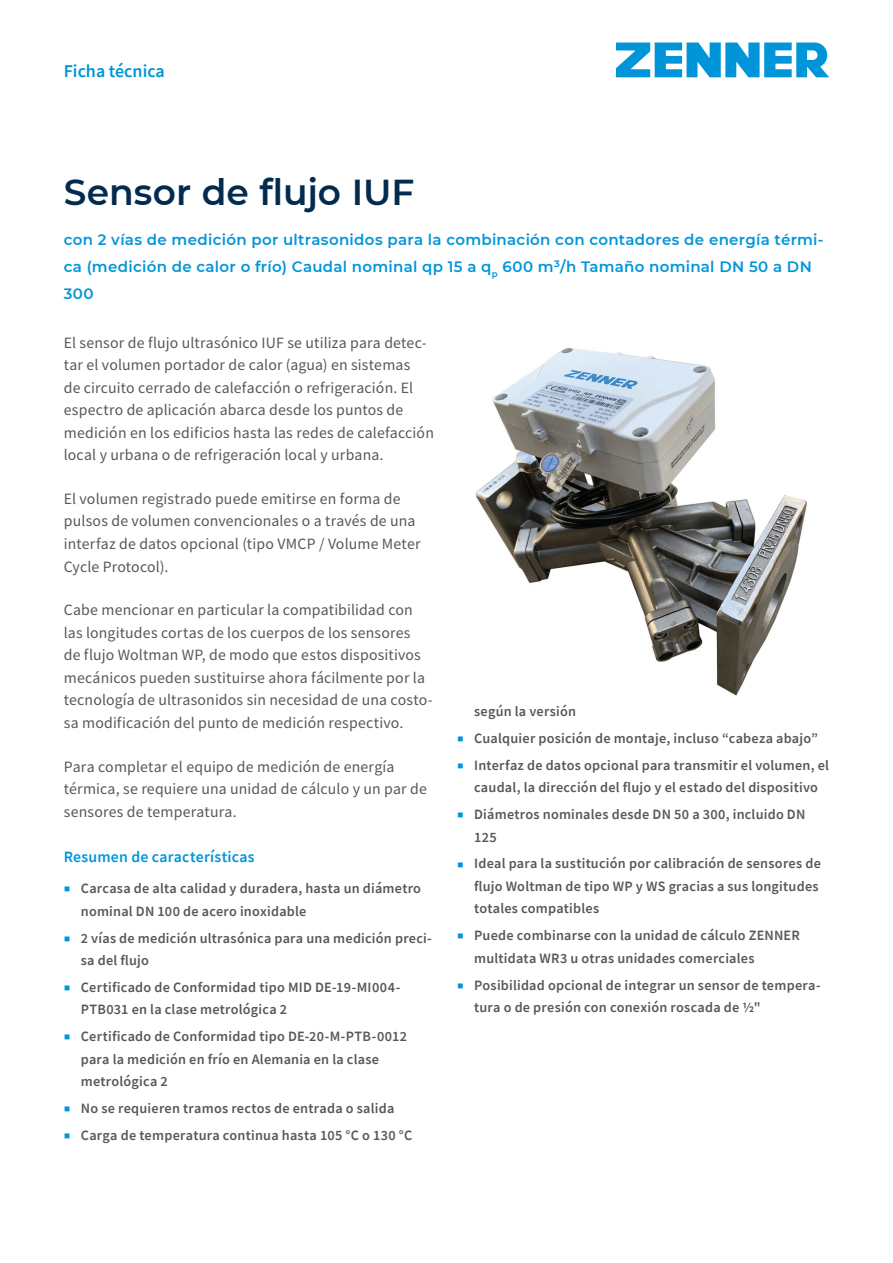
<style>
.page{position:relative;width:893px;height:1263px;background:#fff}
.page>*{position:absolute;margin:0;border:0;box-sizing:border-box;transform-origin:0 0}
.t1{font:600 36px "Montserrat";color:#022b4f}
.t2{font:600 18px "Source Sans Pro";color:#0095d9}
.t3{font:15.75px/22.5px "Source Sans Pro";letter-spacing:.01em;color:#57585a}
.t4{font:600 15.75px "Source Sans Pro";letter-spacing:.015em;color:#0095d9}
.t5{font:600 15px/27px "Montserrat";letter-spacing:.02em;color:#0095d9}
.t6{font:600 14.25px/22.5px "Source Sans Pro";letter-spacing:.015em;color:#57585a}
.s1{font-weight:400;font-size:6px;color:#0095d9}
</style>
<div class="page">
<svg style="left:616px;top:43px;width:213px;height:34px"></svg>
<img style="left:475px;top:347px;width:332px;height:349px">
<p class="t2" style="left:64px;top:60px;width:103px">Ficha técnica</p>
<h1 class="t1" style="left:64px;top:167px;width:352px">Sensor de flujo IUF</h1>
<p class="t5" style="left:64px;top:225px;width:761px">con 2 vías de medición por ultrasonidos para la combinación con contadores de energía térmi&shy;ca (medición de calor o frío) Caudal nominal qp 15 a q<sub>p</sub> 600 m³/h Tamaño nominal DN 50 a DN<br>300</p>
<p class="t3" style="left:64px;top:331px;width:372px">El sensor de flujo ultrasónico IUF se utiliza para detec&shy;tar el volumen portador de calor (agua) en sistemas<br>de circuito cerrado de calefacción o refrigeración. El espectro de aplicación abarca desde los puntos de medición en los edificios hasta las redes de calefacción local y urbana o de refrigeración local y urbana.</p>
<p class="t3" style="left:64px;top:487px;width:358px">El volumen registrado puede emitirse en forma de pulsos de volumen convencionales o a través de una interfaz de datos opcional (tipo VMCP / Volume Meter Cycle Protocol).</p>
<p class="t3" style="left:64px;top:599px;width:370px">Cabe mencionar en particular la compatibilidad con las longitudes cortas de los cuerpos de los sensores<br>de flujo Woltman WP, de modo que estos dispositivos mecánicos pueden sustituirse ahora fácilmente por la tecnología de ultrasonidos sin necesidad de una costo&shy;sa modificación del punto de medición respectivo.</p>
<p class="t3" style="left:64px;top:755px;width:365px">Para completar el equipo de medición de energía térmica, se requiere una unidad de cálculo y un par de sensores de temperatura.</p>
<p class="t4" style="left:64px;top:847px;width:192px">Resumen de características</p>
<p class="t6" style="left:81px;top:877px;width:342px;text-indent:-16px"><span class="s1">■</span> Carcasa de alta calidad y duradera, hasta un diámetro nominal DN 100 de acero inoxidable</p>
<p class="t6" style="left:81px;top:926px;width:353px;text-indent:-16px"><span class="s1">■</span> 2 vías de medición ultrasónica para una medición preci&shy;sa del flujo</p>
<p class="t6" style="left:81px;top:975px;width:321px;text-indent:-16px"><span class="s1">■</span> Certificado de Conformidad tipo MID DE-19-MI004-<br>PTB031 en la clase metrológica 2</p>
<p class="t6" style="left:81px;top:1025px;width:328px;text-indent:-16px"><span class="s1">■</span> Certificado de Conformidad tipo DE-20-M-PTB-0012 para la medición en frío en Alemania en la clase metrológica 2</p>
<p class="t6" style="left:65px;top:1097px;width:331px"><span class="s1">■</span> No se requieren tramos rectos de entrada o salida</p>
<p class="t6" style="left:65px;top:1123px;width:349px"><span class="s1">■</span> Carga de temperatura continua hasta 105 °C o 130 °C</p>
<p class="t6" style="left:474px;top:700px;width:104px">según la versión</p>
<p class="t6" style="left:458px;top:727px;width:362px"><span class="s1">■</span> Cualquier posición de montaje, incluso “cabeza abajo”</p>
<p class="t6" style="left:458px;top:754px;width:373px;text-align:center"><span class="s1">■</span> Interfaz de datos opcional para transmitir el volumen, el caudal, la dirección del flujo y el estado del dispositivo</p>
<p class="t6" style="left:474px;top:803px;width:333px;text-indent:-16px"><span class="s1">■</span> Diámetros nominales desde DN 50 a 300, incluido DN<br>125</p>
<p class="t6" style="left:474px;top:852px;width:348px;text-indent:-16px"><span class="s1">■</span> Ideal para la sustitución por calibración de sensores de flujo Woltman de tipo WP y WS gracias a sus longitudes totales compatibles</p>
<p class="t6" style="left:474px;top:924px;width:327px;text-indent:-16px"><span class="s1">■</span> Puede combinarse con la unidad de cálculo ZENNER multidata WR3 u otras unidades comerciales</p>
<p class="t6" style="left:474px;top:973px;width:348px;text-indent:-16px"><span class="s1">■</span> Posibilidad opcional de integrar un sensor de tempera&shy;tura o de presión con conexión roscada de ½"</p>
</div>
